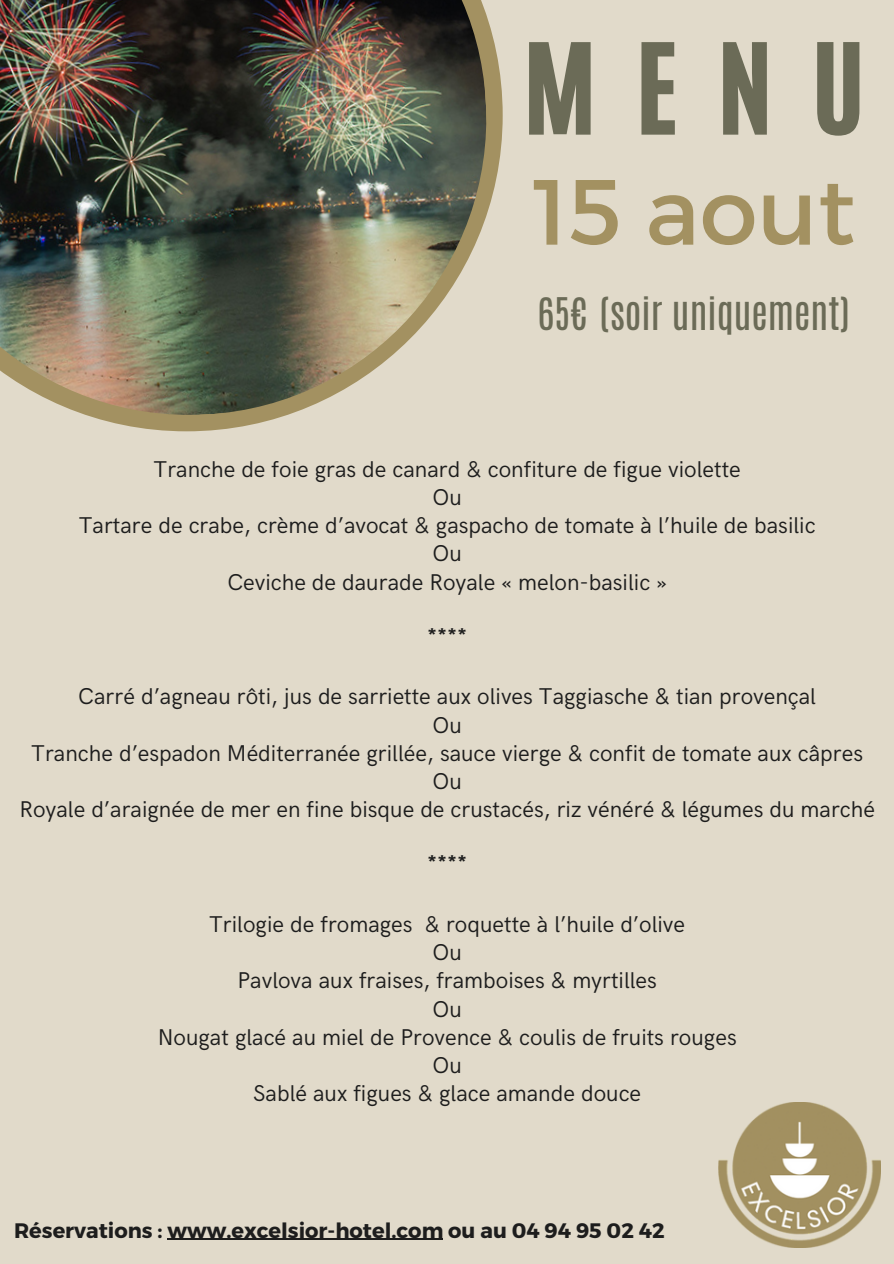
<style>
.page{position:relative;width:894px;height:1264px;background:#fff}
.page>*{position:absolute;margin:0;border:0;box-sizing:border-box;transform-origin:0 0}
.t1{font:104.7px "CA Generated";color:#6b6b57}
.t2{font:92.25px "Montserrat";color:#a39161}
.t3{font:37.5px "Antonio";color:#6b6b57}
.t4{font:22.95px "HK Grotesk";color:#1d1d1d}
.t5{font:700 22.95px "HK Grotesk";color:#1d1d1d}
.t6{font:700 21px "Montserrat";color:#1d1d1d}
</style>
<div class="page">
<div style="left:0;top:0;width:893px;height:1263px;background:#e1daca"></div>
<svg style="left:119px;top:46px;width:383px;height:385px"></svg>
<img style="left:0;top:0;width:495px;height:424px">
<img style="left:718px;top:1102px;width:162px;height:145px">
<hr style="left:167px;top:1238px;width:276px;height:1px;background:#1d1d1d">
<p class="t1" style="left:523px;top:14px;width:342px">MENU</p>
<p class="t2" style="left:532px;top:152px;width:324px">15 aout</p>
<p class="t3" style="left:538px;top:287px;width:313px">65€ (SOIR UNIQUEMENT)</p>
<p class="t4" style="left:153px;top:456px;width:588px">Tranche de foie gras de canard &amp; confiture de figue violette</p>
<p class="t4" style="left:432px;top:484px;width:31px">Ou</p>
<p class="t4" style="left:79px;top:512px;width:738px">Tartare de crabe, crème d’avocat &amp; gaspacho de tomate à l’huile de basilic</p>
<p class="t4" style="left:432px;top:540px;width:31px">Ou</p>
<p class="t4" style="left:227px;top:569px;width:441px">Ceviche de daurade Royale « melon-basilic »</p>
<p class="t5" style="left:427px;top:623px;width:42px">****</p>
<p class="t4" style="left:78px;top:683px;width:739px">Carré d’agneau rôti, jus de sarriette aux olives Taggiasche &amp; tian provençal</p>
<p class="t4" style="left:432px;top:712px;width:31px">Ou</p>
<p class="t4" style="left:31px;top:740px;width:833px">Tranche d’espadon Méditerranée grillée, sauce vierge &amp; confit de tomate aux câpres</p>
<p class="t4" style="left:432px;top:768px;width:31px">Ou</p>
<p class="t4" style="left:19px;top:796px;width:856px">Royale d’araignée de mer en fine bisque de crustacés, riz vénéré &amp; légumes du marché</p>
<p class="t5" style="left:427px;top:850px;width:42px">****</p>
<p class="t4" style="left:209px;top:911px;width:477px">Trilogie de fromages &amp; roquette à l’huile d’olive</p>
<p class="t4" style="left:432px;top:939px;width:31px">Ou</p>
<p class="t4" style="left:237px;top:967px;width:421px">Pavlova aux fraises, framboises &amp; myrtilles</p>
<p class="t4" style="left:432px;top:995px;width:31px">Ou</p>
<p class="t4" style="left:158px;top:1024px;width:580px">Nougat glacé au miel de Provence &amp; coulis de fruits rouges</p>
<p class="t4" style="left:432px;top:1052px;width:31px">Ou</p>
<p class="t4" style="left:253px;top:1080px;width:389px">Sablé aux figues &amp; glace amande douce</p>
<p class="t6" style="left:14px;top:1216px;width:652px">Réservations : www.excelsior-hotel.com ou au 04 94 95 02 42</p>
</div>
